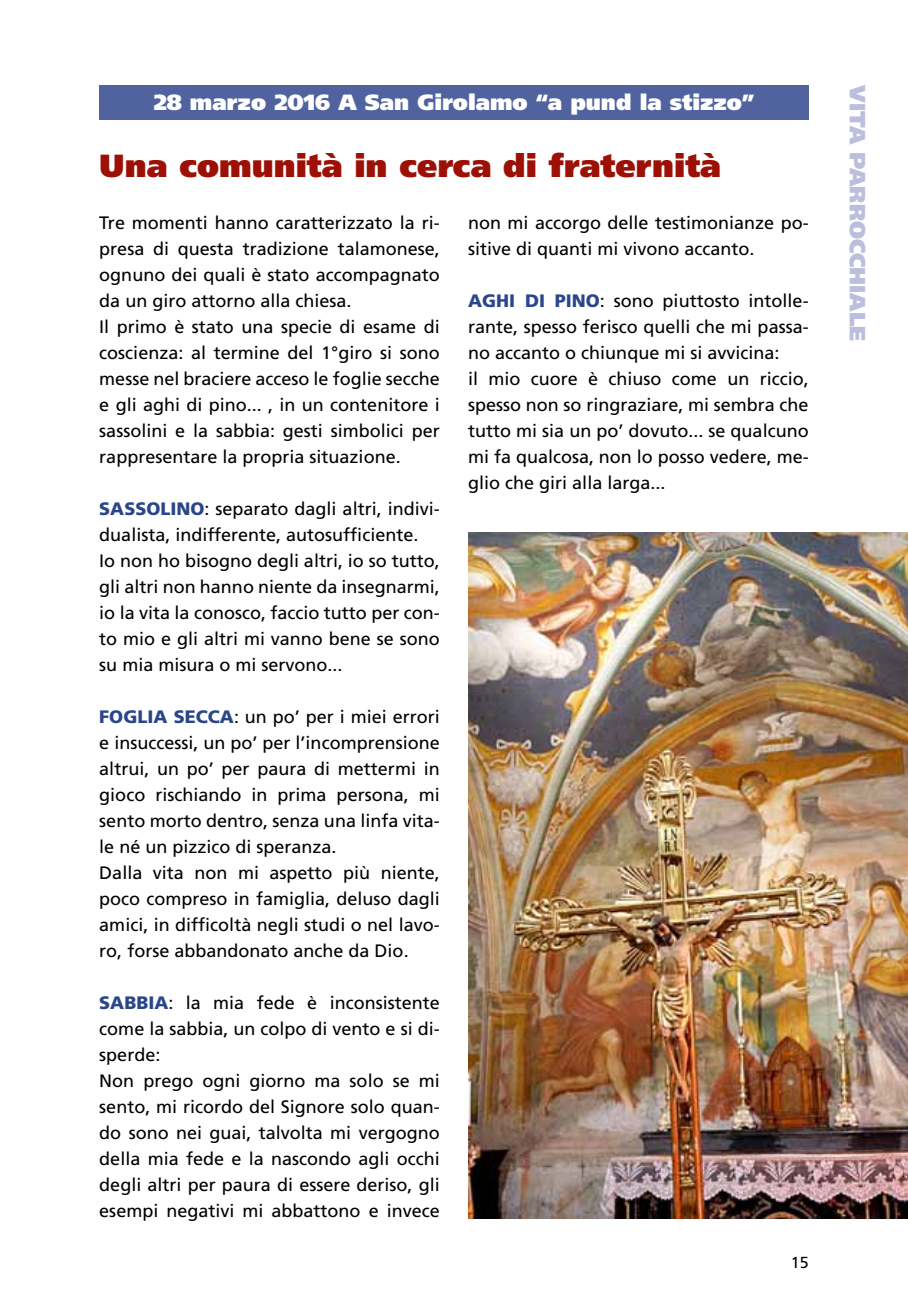
<style>
.page{position:relative;width:908px;height:1304px;background:#fff}
.page>*{position:absolute;margin:0;border:0;box-sizing:border-box;transform-origin:0 0}
.t1{font:900 32px "Frutiger";color:#9c1006}
.t2{font:900 22px "Frutiger";color:#fff}
.t3{font:900 22px "Frutiger";color:#bbbedc}
.t4{font:18px/26px "Frutiger";color:#000}
.t5{font:900 18px "Frutiger";color:#2a4689}
.t6{font:16px "Frutiger";color:#000}
.s1{font-weight:900;color:#2a4689}
</style>
<div class="page">
<div style="left:99px;top:85px;width:709px;height:34px;background:#51639f"></div>
<img style="left:468px;top:533px;width:439px;height:686px">
<p class="t2" style="left:154px;top:89px;width:602px">28 marzo 2016 A San Girolamo “a pund la stizzo”</p>
<h1 class="t1" style="left:99px;top:147px;width:623px">Una comunità in cerca di fraternità</h1>
<p class="t4" style="left:99px;top:210px;width:342px">Tre momenti hanno caratterizzato la ri&shy;presa di questa tradizione talamonese, ognuno dei quali è stato accompagnato da un giro attorno alla chiesa.<br>I l primo è stato una specie di esame di coscienza: al termine del 1°giro si sono messe nel braciere acceso le foglie secche e gli aghi di pino... , in un contenitore i sassolini e la sabbia: gesti simbolici per rappresentare la propria situazione.</p>
<p class="t5" style="left:99px;top:498px;width:25px">SASSO</p>
<p class="t5" style="left:160px;top:498px;width:22px">LINO</p>
<p class="t4" style="left:99px;top:496px;width:342px;text-indent:105px">: separato dagli altri, indivi&shy;dualista, indifferente, autosufficiente.<br>Io non ho bisogno degli altri, io so tutto, gli altri non hanno niente da insegnarmi, io la vita la conosco, faccio tutto per con&shy;to mio e gli altri mi vanno bene se sono su mia misura o mi servono...</p>
<p class="t5" style="left:99px;top:706px;width:88px">FOGLIA SECCA</p>
<p class="t4" style="left:99px;top:704px;width:342px;text-indent:135px">: un po’ per i miei errori e insuccessi, un po’ per l’incomprensione altrui, un po’ per paura di mettermi in gioco rischiando in prima persona, mi sento morto dentro, senza una linfa vita&shy;le né un pizzico di speranza.<br>Dalla vita non mi aspetto più niente, poco compreso in famiglia, deluso dagli amici, in difficoltà negli studi o nel lavo&shy;ro, forse abbandonato anche da Dio.</p>
<p class="t4" style="left:99px;top:990px;width:342px"><span class="s1">SABBIA</span>: la mia fede è inconsistente come la sabbia, un colpo di vento e si di&shy;sperde:<br>Non prego ogni giorno ma solo se mi sento, mi ricordo del Signore solo quan&shy;do sono nei guai, talvolta mi vergogno della mia fede e la nascondo agli occhi degli altri per paura di essere deriso, gli esempi negativi mi abbattono e invece</p>
<p class="t4" style="left:468px;top:210px;width:342px">non mi accorgo delle testimonianze po&shy;sitive di quanti mi vivono accanto.</p>
<p class="t5" style="left:468px;top:290px;width:110px">AGHI DI PINO</p>
<p class="t4" style="left:468px;top:288px;width:342px;text-indent:132px">: sono piuttosto intolle&shy;rante, spesso ferisco quelli che mi passa&shy;no accanto o chiunque mi si avvicina:<br>il mio cuore è chiuso come un riccio, spesso non so ringraziare, mi sembra che tutto mi sia un po’ dovuto... se qualcuno mi fa qualcosa, non lo posso vedere, me&shy;glio che giri alla larga...</p>
<p class="t6" style="left:790px;top:1253px;width:19px">15</p>
<p class="t3" style="left:870px;top:85px;width:258px;rotate:90deg">vita parrocchiale</p>
</div>
